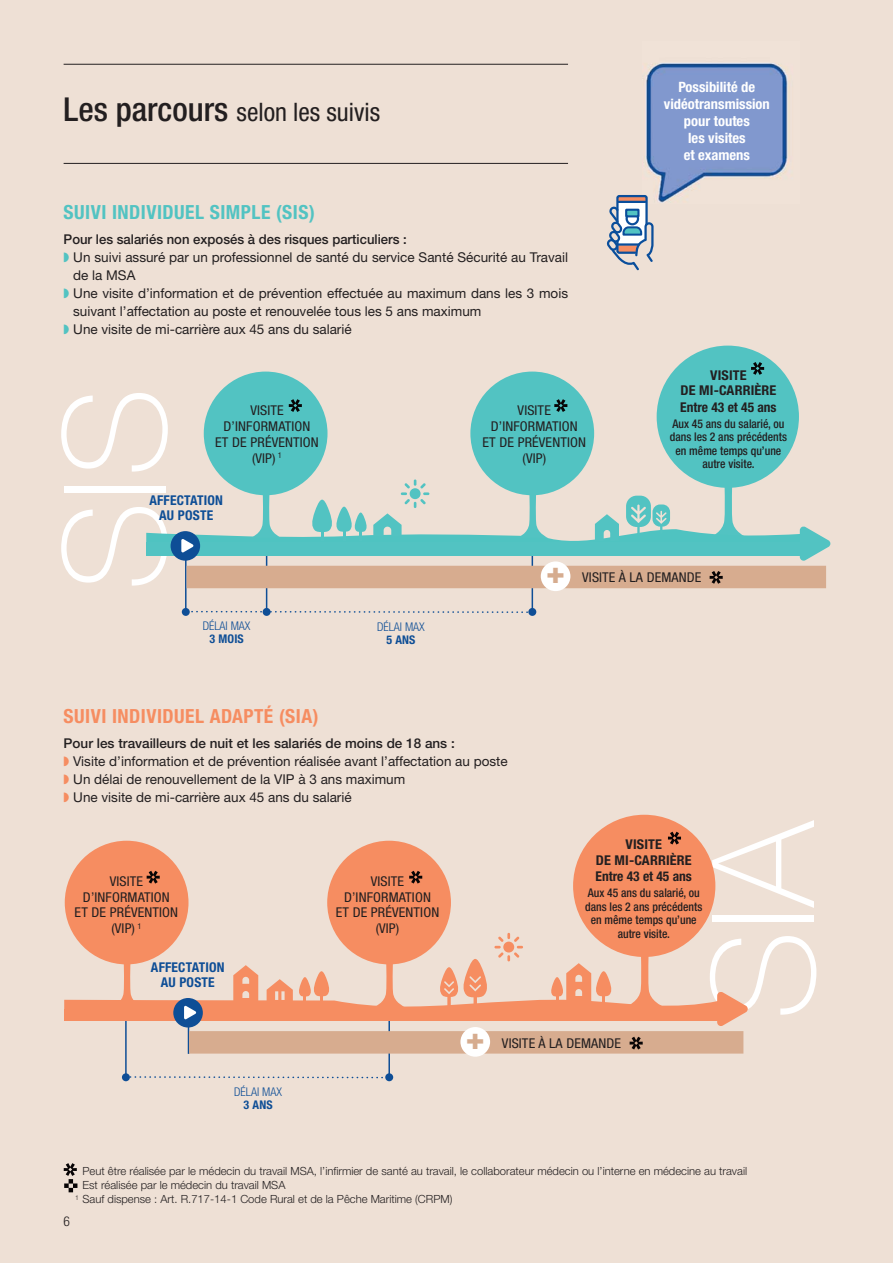
<style>
.page{position:relative;width:893px;height:1263px;background:#fff}
.page>*{position:absolute;margin:0;border:0;box-sizing:border-box;transform-origin:0 0}
.t1{font:100 142.5px "Helvetica Neue LT Std";color:#fff}
.t2{font:800 30px "Helvetica Neue LT Std";color:#d6ac8f;scale:1.05 1}
.t3{font:condensed 25.5px "Helvetica Neue LT Std";color:#231f20}
.t4{font:700 condensed 19.5px "Helvetica Neue LT Std";letter-spacing:.025em;color:#f68d61}
.t5{font:700 condensed 19.5px "Helvetica Neue LT Std";letter-spacing:.025em;color:#52c3c2}
.t6{font:700 condensed 14.25px/16.8px "Helvetica Neue LT Std";color:#fff;text-align:center}
.t7{font:13.5px/18px "Helvetica Neue";color:#231f20}
.t8{font:condensed 13.5px/15.8px "Helvetica Neue LT Std";letter-spacing:.01em;color:#231f20;text-align:center;scale:1.05 1}
.t9{font:500 13.5px "Helvetica Neue LT Std";color:#231f20}
.t10{font:700 condensed 13.5px/16.2px "Helvetica Neue LT Std";letter-spacing:.01em;color:#231f20;text-align:center;scale:1.05 1}
.t11{font:700 condensed 13.5px/15px "Helvetica Neue LT Std";letter-spacing:.015em;color:#0e4e96;text-align:center}
.t12{font:300 condensed 13.5px "Helvetica Neue LT Std";color:#231f20}
.t13{font:500 condensed 12px/13.5px "Helvetica Neue LT Std";color:#231f20;text-align:center}
.t14{font:300 condensed 12px "Helvetica Neue LT Std";color:#0e4e96}
.t15{font:700 condensed 12px "Helvetica Neue LT Std";letter-spacing:.015em;color:#0e4e96}
.t16{font:300 11.25px "Helvetica Neue";color:#231f20}
.s1{font-weight:500;font-size:33px}
.s2{color:#52c3c2}
.s3{color:#f68d61}
</style>
<div class="page">
<div style="left:0;top:0;width:892px;height:1263px;background:#eee0d5"></div>
<svg style="left:191px;top:610px;width:337px;height:4px"></svg>
<hr style="left:531px;top:540px;width:2px;height:71px;background:#0e4e96">
<hr style="left:266px;top:537px;width:1px;height:74px;background:#0e4e96">
<div style="left:263px;top:608px;width:7px;height:8px;background:#0e4e96;border-radius:50%"></div>
<hr style="left:185px;top:537px;width:1px;height:74px;background:#0e4e96">
<div style="left:182px;top:608px;width:8px;height:8px;background:#0e4e96;border-radius:50%"></div>
<div style="left:528px;top:608px;width:8px;height:8px;background:#0e4e96;border-radius:50%"></div>
<div style="left:187px;top:566px;width:639px;height:22px;background:#d7ac8f"></div>
<div style="left:540px;top:561px;width:30px;height:30px;background:#fff;border-radius:50%"></div>
<svg style="left:130px;top:1076px;width:253px;height:3px"></svg>
<hr style="left:125px;top:1002px;width:2px;height:74px;background:#0e4e96">
<div style="left:122px;top:1073px;width:8px;height:8px;background:#0e4e96;border-radius:50%"></div>
<hr style="left:388px;top:1005px;width:2px;height:72px;background:#0e4e96">
<div style="left:385px;top:1073px;width:8px;height:8px;background:#0e4e96;border-radius:50%"></div>
<hr style="left:188px;top:1003px;width:1px;height:51px;background:#0e4e96">
<svg style="left:173px;top:998px;width:30px;height:30px"></svg>
<div style="left:189px;top:1031px;width:554px;height:23px;background:#d7ac8f"></div>
<div style="left:460px;top:1027px;width:30px;height:30px;background:#fff;border-radius:50%"></div>
<svg style="left:146px;top:346px;width:684px;height:215px"></svg>
<svg style="left:629px;top:1037px;width:13px;height:13px"></svg>
<svg style="left:709px;top:571px;width:13px;height:13px"></svg>
<svg style="left:64px;top:1163px;width:13px;height:29px"></svg>
<hr style="left:64px;top:64px;width:504px;height:1px;background:#231f20">
<hr style="left:64px;top:163px;width:504px;height:1px;background:#231f20">
<img style="left:645px;top:62px;width:145px;height:141px">
<svg style="left:606px;top:194px;width:48px;height:77px"></svg>
<div style="left:626px;top:210px;width:12px;height:6px;background:#52c3c2"></div>
<div style="left:625px;top:209px;width:14px;height:8px;border:2px solid #0a4e9b"></div>
<svg style="left:64px;top:815px;width:683px;height:211px"></svg>
<h3 class="t3" style="left:64px;top:97px;width:318px"><span class="s1">Les parcours</span> selon les suivis</h3>
<h3 class="t5" style="left:64px;top:205px;width:253px">SUIVI INDIVIDUEL SIMPLE (SIS)</h3>
<p class="t9" style="left:64px;top:234px;width:345px">Pour les salariés non exposés à des risques particuliers :</p>
<p class="t7" style="left:64px;top:249px;width:506px"><span class="s2">◗</span> Un suivi assuré par un professionnel de santé du service Santé Sécurité au Travail</p>
<p class="t7" style="left:73px;top:267px;width:64px">de la MSA</p>
<p class="t7" style="left:64px;top:285px;width:506px"><span class="s2">◗</span> Une visite d’information et de prévention effectuée au maximum dans les 3 mois</p>
<p class="t7" style="left:73px;top:303px;width:410px">suivant l’affectation au poste et renouvelée tous les 5 ans maximum</p>
<p class="t7" style="left:64px;top:321px;width:289px"><span class="s2">◗</span> Une visite de mi-carrière aux 45 ans du salarié</p>
<p class="t6" style="left:664px;top:80px;width:107px">Possibilité de vidéotransmission pour toutes<br>les visites<br>et examens</p>
<p class="t10" style="left:680px;top:368px;width:93px">VISITE<br>DE MI-CARRIÈRE<br>Entre 43 et 45 ans</p>
<p class="t13" style="left:669px;top:417px;width:119px">Aux 45 ans du salarié, ou dans les 2 ans précédents en même temps qu’une autre visite.</p>
<h1 class="t1" style="left:33px;top:591px;width:205px;rotate:-90deg">SIS</h1>
<p class="t8" style="left:215px;top:403px;width:100px">VISITE<br>D’INFORMATION<br>ET DE PRÉVENTION (VIP) <sup>1</sup></p>
<p class="t8" style="left:482px;top:403px;width:100px">VISITE<br>D’INFORMATION<br>ET DE PRÉVENTION (VIP)</p>
<p class="t11" style="left:149px;top:494px;width:75px">AFFECTATION<br>AU POSTE</p>
<h2 class="t2" style="left:546px;top:555px;width:20px">+</h2>
<p class="t8" style="left:582px;top:569px;width:115px">VISITE À LA DEMANDE</p>
<p class="t14" style="left:203px;top:618px;width:49px">DÉLAI MAX</p>
<p class="t15" style="left:209px;top:635px;width:36px">3 MOIS</p>
<p class="t14" style="left:377px;top:620px;width:49px">DÉLAI MAX</p>
<p class="t15" style="left:386px;top:636px;width:31px">5 ANS</p>
<h3 class="t4" style="left:64px;top:710px;width:256px">SUIVI INDIVIDUEL ADAPTÉ (SIA)</h3>
<p class="t9" style="left:64px;top:738px;width:392px">Pour les travailleurs de nuit et les salariés de moins de 18 ans :</p>
<p class="t7" style="left:64px;top:753px;width:445px"><span class="s3">◗</span> Visite d’information et de prévention réalisée avant l’affectation au poste <span class="s3">◗</span> Un délai de renouvellement de la VIP à 3 ans maximum<br><span class="s3">◗</span> Une visite de mi-carrière aux 45 ans du salarié</p>
<p class="t8" style="left:75px;top:873px;width:100px">VISITE<br>D’INFORMATION<br>ET DE PRÉVENTION (VIP) <sup>1</sup></p>
<p class="t8" style="left:336px;top:873px;width:100px">VISITE<br>D’INFORMATION<br>ET DE PRÉVENTION (VIP)</p>
<p class="t11" style="left:151px;top:961px;width:75px">AFFECTATION<br>AU POSTE</p>
<h1 class="t1" style="left:681px;top:1020px;width:200px;rotate:-90deg">SIA</h1>
<p class="t10" style="left:595px;top:837px;width:93px">VISITE<br>DE MI-CARRIÈRE<br>Entre 43 et 45 ans</p>
<p class="t13" style="left:585px;top:886px;width:119px">Aux 45 ans du salarié, ou dans les 2 ans précédents en même temps qu’une autre visite.</p>
<p class="t14" style="left:234px;top:1085px;width:49px">DÉLAI MAX</p>
<p class="t15" style="left:243px;top:1101px;width:31px">3 ANS</p>
<h2 class="t2" style="left:466px;top:1021px;width:20px">+</h2>
<p class="t8" style="left:502px;top:1035px;width:115px">VISITE À LA DEMANDE</p>
<p class="t16" style="left:83px;top:1167px;width:666px">Peut être réalisée par le médecin du travail MSA, l’infirmier de santé au travail, le collaborateur médecin ou l’interne en médecine au travail</p>
<p class="t16" style="left:83px;top:1181px;width:204px">Est réalisée par le médecin du travail MSA</p>
<p class="t16" style="left:75px;top:1195px;width:378px"><sup>1</sup> Sauf dispense : Art. R.717-14-1 Code Rural et de la Pêche Maritime (CRPM)</p>
<p class="t12" style="left:64px;top:1213px;width:8px">6</p>
</div>
